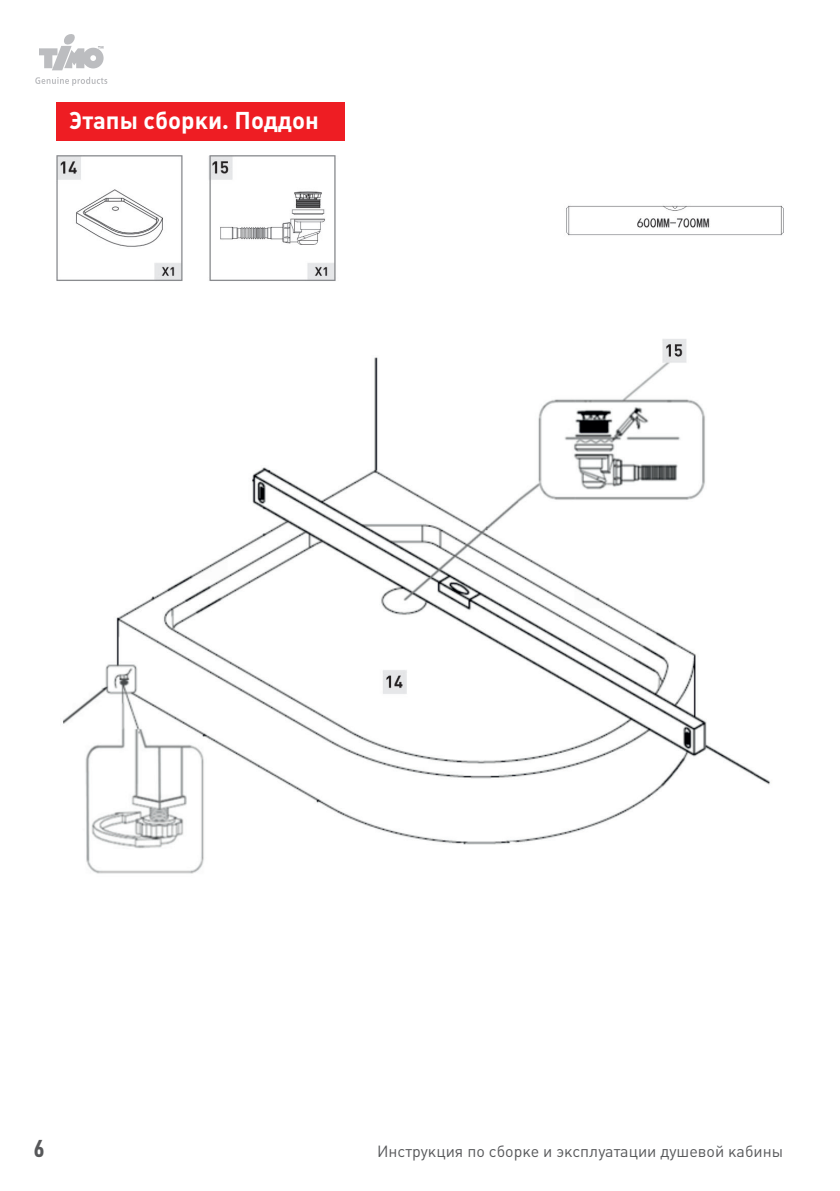
<style>
.page{position:relative;width:840px;height:1191px;background:#fff}
.page>*{position:absolute;margin:0;border:0;box-sizing:border-box;transform-origin:0 0}
.t1{font:700 24px "Plumb";color:#fff}
.t2{font:700 24px "Plumb Condensed";color:#57585a}
.t3{font:16px "Plumb";color:#57585a}
</style>
<div class="page">
<svg style="left:39px;top:34px;width:64px;height:36px"></svg>
<svg style="left:35px;top:77px;width:72px;height:8px"></svg>
<div style="left:57px;top:102px;width:288px;height:39px;background:#ee1d23"></div>
<img style="left:57px;top:155px;width:725px;height:719px">
<p class="t1" style="left:69px;top:107px;width:251px">Этапы сборки. Поддон</p>
<h1 class="t2" style="left:34px;top:1135px;width:11px">6</h1>
<p class="t3" style="left:377px;top:1142px;width:407px">Инструкция по сборке и эксплуатации душевой кабины</p>
</div>
